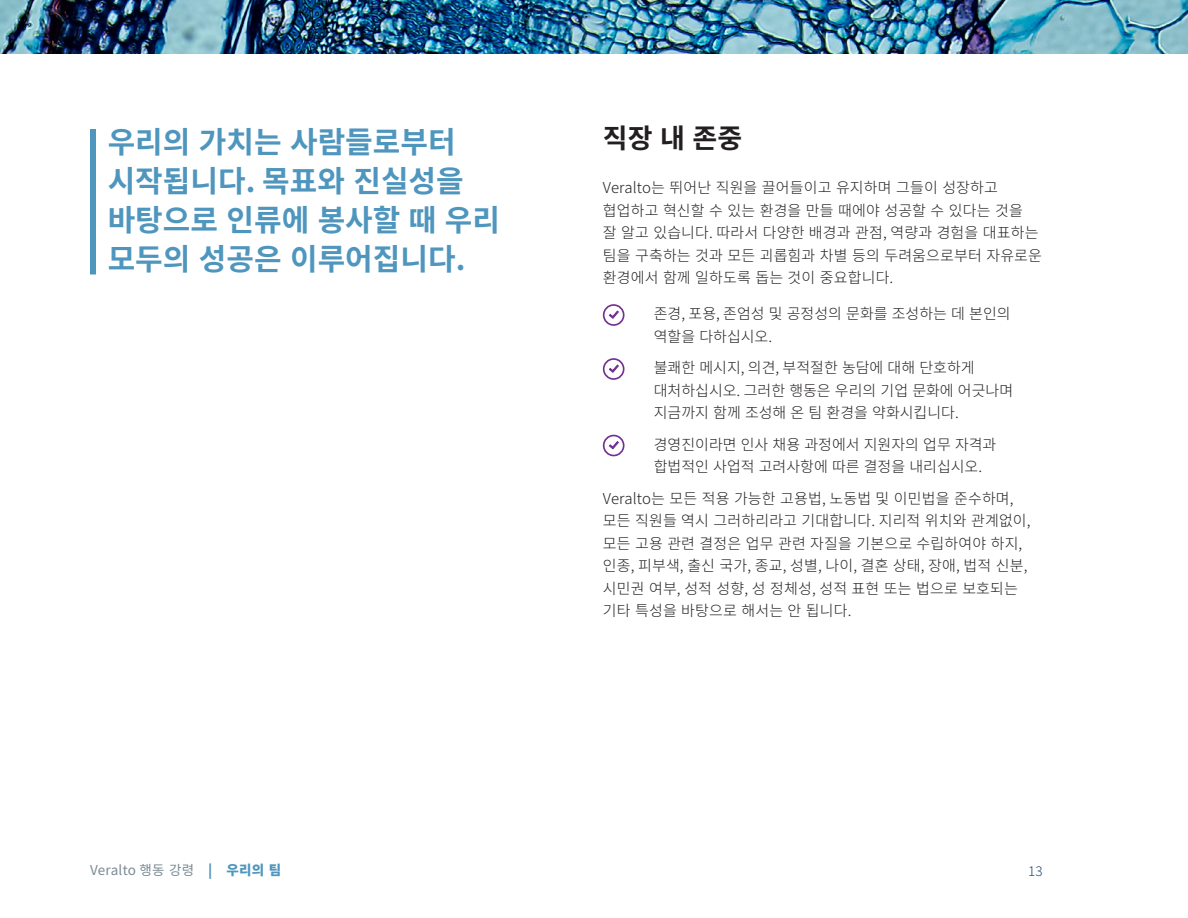
<style>
.page{position:relative;width:1188px;height:918px;background:#fff}
.page>*{position:absolute;margin:0;border:0;box-sizing:border-box;transform-origin:0 0}
.t1{font:700 30px/39px "Source Han Sans K";color:#4f96be}
.t2{font:700 27px "Source Han Sans K";color:#231f20}
.Body_Text{font:300 15px/22.5px "Source Han Sans K";letter-spacing:.01em;color:#231f20}
.Bullet_Large{font:300 15px/22.5px "Source Han Sans K";color:#231f20}
.t3{font:13.5px "Source Han Sans K";letter-spacing:.02em;color:#7a8a94}
.t4{font:300 13.5px "Source Han Sans K";color:#224a72}
.s1{font-weight:800;color:#4f96be}
</style>
<div class="page">
<img style="left:0;top:0;width:1188px;height:54px">
<div style="left:603px;top:304px;width:22px;height:22px;border:2px solid #703191;border-radius:50%"></div>
<svg style="left:609px;top:311px;width:10px;height:8px"></svg>
<div style="left:603px;top:358px;width:22px;height:22px;border:2px solid #703191;border-radius:50%"></div>
<svg style="left:609px;top:365px;width:10px;height:8px"></svg>
<div style="left:603px;top:435px;width:22px;height:21px;border:2px solid #703191;border-radius:50%"></div>
<svg style="left:609px;top:441px;width:10px;height:8px"></svg>
<div style="left:90px;top:129px;width:6px;height:145px;background:#4f96be"></div>
<p class="t1" style="left:108px;top:123px;width:394px">우리의 가치는 사람들로부터 시작됩니다. 목표와 진실성을 바탕으로 인류에 봉사할 때 우리 모두의 성공은 이루어집니다.</p>
<p class="t2" style="left:603px;top:122px;width:141px">직장 내 존중</p>
<p class="Body_Text" style="left:603px;top:177px;width:441px">Veralto는 뛰어난 직원을 끌어들이고 유지하며 그들이 성장하고 협업하고 혁신할 수 있는 환경을 만들 때에야 성공할 수 있다는 것을<br>잘 알고 있습니다. 따라서 다양한 배경과 관점, 역량과 경험을 대표하는 팀을 구축하는 것과 모든 괴롭힘과 차별 등의 두려움으로부터 자유로운 환경에서 함께 일하도록 돕는 것이 중요합니다.</p>
<p class="Bullet_Large" style="left:654px;top:303px;width:358px">존경, 포용, 존엄성 및 공정성의 문화를 조성하는 데 본인의 역할을 다하십시오.</p>
<p class="Bullet_Large" style="left:654px;top:357px;width:361px">불쾌한 메시지, 의견, 부적절한 농담에 대해 단호하게 대처하십시오. 그러한 행동은 우리의 기업 문화에 어긋나며 지금까지 함께 조성해 온 팀 환경을 약화시킵니다.</p>
<p class="Bullet_Large" style="left:654px;top:434px;width:344px">경영진이라면 인사 채용 과정에서 지원자의 업무 자격과 합법적인 사업적 고려사항에 따른 결정을 내리십시오.</p>
<p class="Body_Text" style="left:603px;top:488px;width:429px">Veralto는 모든 적용 가능한 고용법, 노동법 및 이민법을 준수하며, 모든 직원들 역시 그러하리라고 기대합니다. 지리적 위치와 관계없이, 모든 고용 관련 결정은 업무 관련 자질을 기본으로 수립하여야 하지, 인종, 피부색, 출신 국가, 종교, 성별, 나이, 결혼 상태, 장애, 법적 신분, 시민권 여부, 성적 성향, 성 정체성, 성적 표현 또는 법으로 보호되는 기타 특성을 바탕으로 해서는 안 됩니다.</p>
<p class="t3" style="left:90px;top:862px;width:193px">Veralto 행동 강령 <span class="s1">| 우리의 팀</span></p>
<p class="t4" style="left:1028px;top:863px;width:16px">13</p>
</div>
